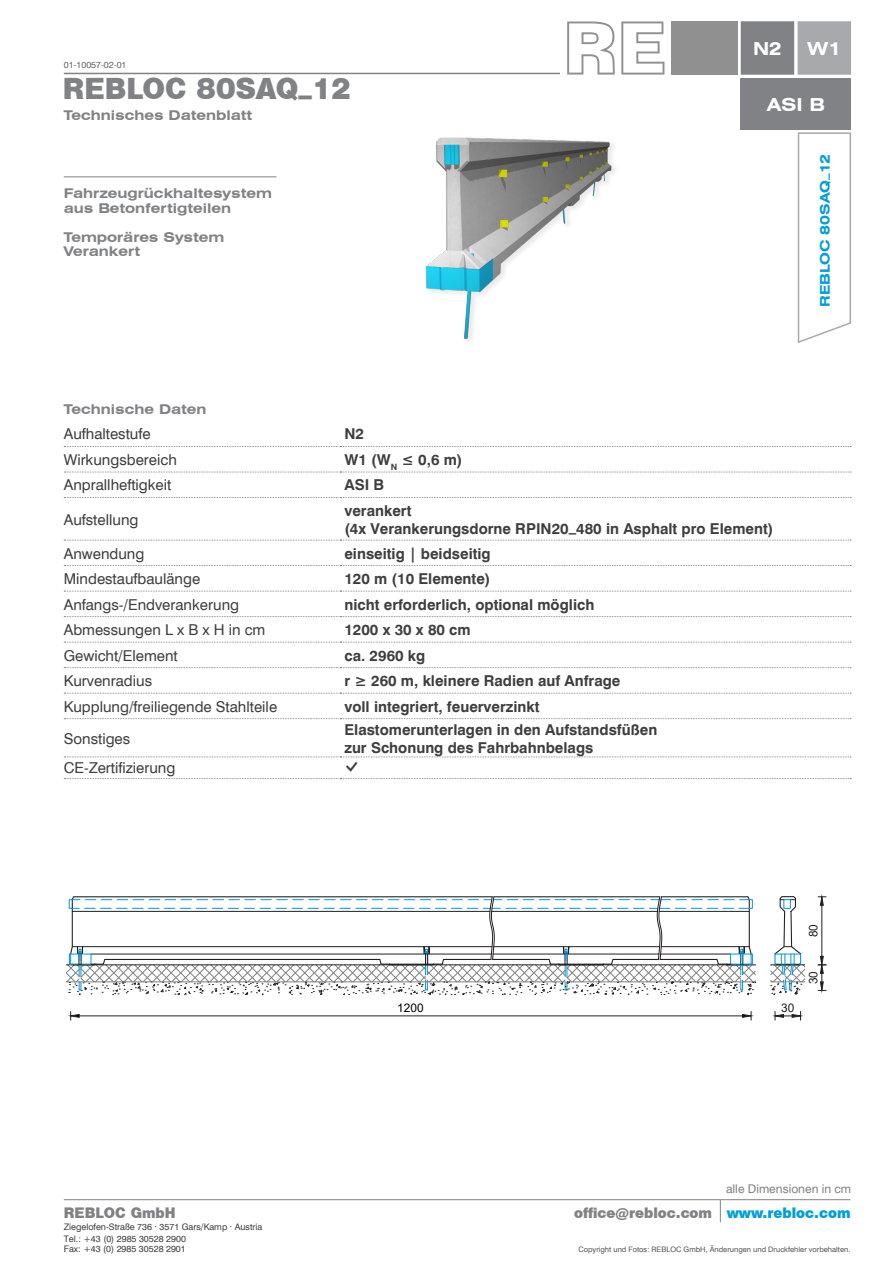
<style>
.page{position:relative;width:893px;height:1263px;background:#fff}
.page>*{position:absolute;margin:0;border:0;box-sizing:border-box;transform-origin:0 0}
.t1{font:27px "Swiss 721 BT Black No 2";color:#808285}
.t2{font:700 expanded 18px "Swiss 721 BT";color:#fff}
.t3{font:700 15px "Swiss 721 BT";color:#3e3e3f}
.t4{font:15px "Swiss 721 BT";color:#3e3e3f}
.t5{font:700 expanded 13.5px "Swiss 721 BT";color:#808285}
.t6{font:13.5px "Swiss 721 BT Black No 2";color:#808285}
.t7{font:700 expanded 13.5px "Swiss 721 BT";color:#009fda}
.t8{font:12px "Swiss 721 BT";color:#808285}
.t9{font:11.85px "Arial";color:#231f20}
.t10{font:11.85px "Arial";color:#000}
.t11{font:9px/11.9px "Swiss 721 BT";color:#3e3e3f}
.t12{font:9px "Swiss 721 BT";color:#67676a}
.t13{font:7.5px "Swiss 721 BT";color:#545557}
.s1{color:#009fda}
</style>
<div class="page">
<hr style="left:64px;top:1199px;width:786px;height:1px;background:#808285">
<svg style="left:720px;top:1200px;width:1px;height:22px"></svg>
<svg style="left:797px;top:132px;width:54px;height:211px"></svg>
<svg style="left:64px;top:446px;width:787px;height:1px"></svg>
<svg style="left:64px;top:472px;width:787px;height:1px"></svg>
<svg style="left:64px;top:497px;width:787px;height:1px"></svg>
<svg style="left:64px;top:540px;width:787px;height:1px"></svg>
<svg style="left:64px;top:565px;width:787px;height:1px"></svg>
<svg style="left:64px;top:591px;width:787px;height:1px"></svg>
<svg style="left:64px;top:616px;width:787px;height:1px"></svg>
<svg style="left:64px;top:642px;width:787px;height:1px"></svg>
<svg style="left:64px;top:667px;width:787px;height:1px"></svg>
<svg style="left:64px;top:693px;width:787px;height:1px"></svg>
<svg style="left:64px;top:718px;width:787px;height:1px"></svg>
<svg style="left:64px;top:778px;width:787px;height:1px"></svg>
<img style="left:425px;top:137px;width:190px;height:205px">
<div style="left:741px;top:78px;width:110px;height:51px;background:#808285"></div>
<hr style="left:64px;top:73px;width:496px;height:1px;background:#808285">
<div style="left:671px;top:21px;width:66px;height:54px;background:#8f908f"></div>
<svg style="left:621px;top:21px;width:43px;height:54px"></svg>
<svg style="left:567px;top:21px;width:48px;height:54px"></svg>
<div style="left:741px;top:22px;width:52px;height:52px;background:#808285"></div>
<div style="left:741px;top:21px;width:53px;height:54px;border:2px solid #808285"></div>
<div style="left:798px;top:22px;width:52px;height:52px;background:#a8a9ad"></div>
<div style="left:798px;top:21px;width:53px;height:54px;border:2px solid #a8a9ad"></div>
<div style="left:720px;top:1178px;width:137px;height:22px;background:#fff"></div>
<hr style="left:64px;top:176px;width:212px;height:1px;background:#808285">
<svg style="left:66px;top:894px;width:761px;height:127px"></svg>
<svg style="left:64px;top:756px;width:787px;height:2px"></svg>
<p class="t12" style="left:64px;top:59px;width:64px">01-10057-02-01</p>
<p class="t1" style="left:63px;top:70px;width:290px">REBLOC 80SAQ_12</p>
<p class="t5" style="left:64px;top:107px;width:190px">Technisches Datenblatt</p>
<p class="t5" style="left:64px;top:185px;width:210px">Fahrzeugrückhaltesystem</p>
<p class="t5" style="left:64px;top:200px;width:169px">aus Betonfertigteilen</p>
<p class="t5" style="left:64px;top:229px;width:162px">Temporäres System</p>
<p class="t5" style="left:64px;top:243px;width:78px">Verankert</p>
<p class="t5" style="left:64px;top:401px;width:144px">Technische Daten</p>
<p class="t2" style="left:753px;top:38px;width:30px">N2</p>
<p class="t2" style="left:807px;top:38px;width:35px">W1</p>
<p class="t2" style="left:767px;top:93px;width:59px">ASI B</p>
<p class="t7" style="left:817px;top:307px;width:154px;rotate:-90deg">REBLOC 80SAQ_12</p>
<p class="t4" style="left:64px;top:425px;width:88px">Aufhaltestufe</p>
<p class="t3" style="left:344px;top:425px;width:21px">N2</p>
<p class="t4" style="left:64px;top:450px;width:115px">Wirkungsbereich</p>
<p class="t3" style="left:344px;top:450px;width:120px">W1 (W<sub>N</sub> ≤ 0,6 m)</p>
<p class="t4" style="left:64px;top:476px;width:109px">Anprallheftigkeit</p>
<p class="t3" style="left:344px;top:476px;width:41px">ASI B</p>
<p class="t4" style="left:64px;top:510px;width:76px">Aufstellung</p>
<p class="t3" style="left:344px;top:501px;width:69px">verankert</p>
<p class="t3" style="left:344px;top:519px;width:430px">(4x Verankerungsdorne RPIN20_480 in Asphalt pro Element)</p>
<p class="t4" style="left:64px;top:544px;width:82px">Anwendung</p>
<p class="t3" style="left:344px;top:544px;width:148px">einseitig | beidseitig</p>
<p class="t4" style="left:64px;top:570px;width:138px">Mindestaufbaulänge</p>
<p class="t3" style="left:344px;top:570px;width:148px">120 m (10 Elemente)</p>
<p class="t4" style="left:64px;top:595px;width:177px">Anfangs-/Endverankerung</p>
<p class="t3" style="left:344px;top:595px;width:251px">nicht erforderlich, optional möglich</p>
<p class="t4" style="left:64px;top:621px;width:203px">Abmessungen L x B x H in cm</p>
<p class="t3" style="left:344px;top:621px;width:128px">1200 x 30 x 80 cm</p>
<p class="t4" style="left:64px;top:646px;width:116px">Gewicht/Element</p>
<p class="t3" style="left:344px;top:646px;width:82px">ca. 2960 kg</p>
<p class="t4" style="left:64px;top:672px;width:90px">Kurvenradius</p>
<p class="t3" style="left:344px;top:672px;width:278px">r ≥ 260 m, kleinere Radien auf Anfrage</p>
<p class="t4" style="left:64px;top:697px;width:215px">Kupplung/freiliegende Stahlteile</p>
<p class="t3" style="left:344px;top:697px;width:197px">voll integriert, feuerverzinkt</p>
<p class="t4" style="left:64px;top:729px;width:68px">Sonstiges</p>
<p class="t3" style="left:344px;top:720px;width:314px">Elastomerunterlagen in den Aufstandsfüßen</p>
<p class="t3" style="left:344px;top:738px;width:250px">zur Schonung des Fahrbahnbelags</p>
<p class="t4" style="left:64px;top:759px;width:113px">CE-Zertifizierung</p>
<p class="t9" style="left:805px;top:937px;width:15px;rotate:-90deg">80</p>
<p class="t10" style="left:397px;top:999px;width:28px">1200</p>
<p class="t9" style="left:781px;top:999px;width:15px">30</p>
<p class="t9" style="left:805px;top:984px;width:15px;rotate:-90deg">30</p>
<p class="t8" style="left:726px;top:1182px;width:127px">alle Dimensionen in cm</p>
<p class="t6" style="left:64px;top:1204px;width:113px">REBLOC GmbH</p>
<p class="t6" style="left:574px;top:1204px;width:278px">office@rebloc.com <span class="s1">www.rebloc.com</span></p>
<p class="t11" style="left:64px;top:1221px;width:200px">Ziegelofen-Straße 736 . 3571 Gars/Kamp . Austria<br>Tel.: +43 (0) 2985 30528 2900</p>
<p class="t11" style="left:64px;top:1243px;width:124px">Fax: +43 (0) 2985 30528 2901</p>
<p class="t13" style="left:578px;top:1245px;width:274px">Copyright und Fotos: REBLOC GmbH, Änderungen und Druckfehler vorbehalten.</p>
</div>
